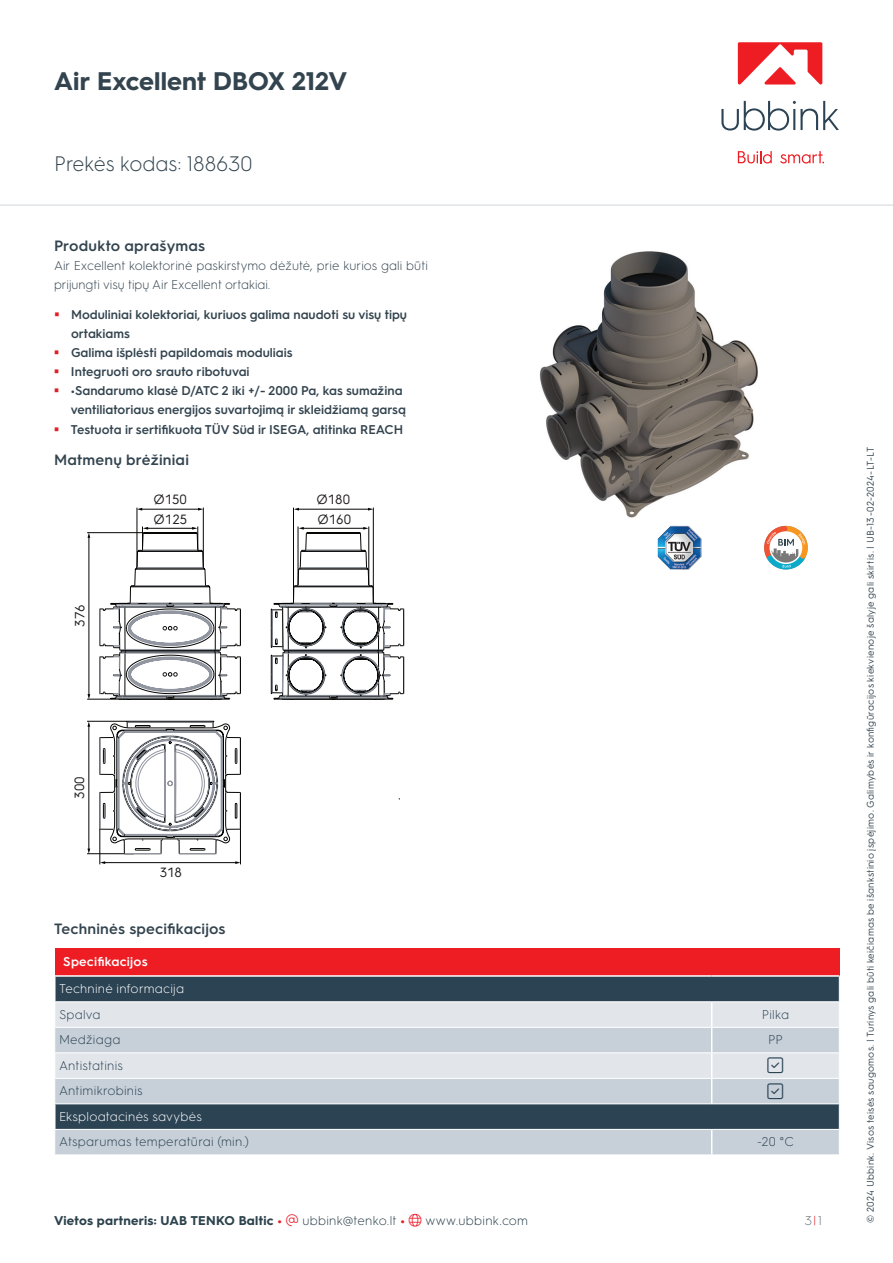
<style>
.page{position:relative;width:893px;height:1263px;background:#fff}
.page>*{position:absolute;margin:0;border:0;box-sizing:border-box;transform-origin:0 0}
.t1{font:700 25.5px "HGS3";letter-spacing:.005em;color:#33444f}
.t2{font:300 21px "HGS3";color:#33444f}
.t3{font:300 18px "Font Awesome 6 Pro";color:#2c4354}
.t4{font:600 15px "HGS3";letter-spacing:.01em;color:#33444f}
.t5{font:13.5px "HGS3";color:#211d1e}
.t6{font:600 12.75px/19.2px "HGS3";color:#33444f}
.t7{font:300 12.75px/19.2px "HGS3";letter-spacing:.005em;color:#33444f}
.t8{font:300 12.75px "HGS3";letter-spacing:.02em;color:#2c4354}
.t9{font:700 12.75px "HGS3";letter-spacing:.015em;color:#2c424c}
.t10{font:300 12.75px "HGS3";letter-spacing:.015em;color:#fff}
.t11{font:600 12.75px "HGS3";letter-spacing:.015em;color:#fff}
.t12{font:300 12.75px "HGS3";color:#66737c}
.t13{font:9.75px "HGS3";letter-spacing:.03em;color:#33444f}
.s1{color:#e31e25}
.s2{color:#ee1f2d}
.s3{font-weight:300}
</style>
<div class="page">
<div style="left:55px;top:948px;width:784px;height:28px;background:#ee1d23"></div>
<div style="left:56px;top:977px;width:783px;height:24px;background:#2c4354"></div>
<div style="left:55px;top:1002px;width:784px;height:25px;background:#e2e6eb"></div>
<svg style="left:55px;top:1028px;width:784px;height:126px;background:#adb8c2"></svg>
<hr style="left:54px;top:975px;width:658px;height:2px;background:#fff">
<hr style="left:712px;top:975px;width:127px;height:2px;background:#fff">
<hr style="left:55px;top:1052px;width:657px;height:1px;background:#fff">
<hr style="left:712px;top:1052px;width:127px;height:1px;background:#fff">
<hr style="left:55px;top:1078px;width:657px;height:1px;background:#fff">
<hr style="left:712px;top:1078px;width:127px;height:1px;background:#fff">
<svg style="left:711px;top:1002px;width:1px;height:101px"></svg>
<hr style="left:54px;top:1103px;width:658px;height:1px;background:#fff">
<hr style="left:712px;top:1103px;width:128px;height:1px;background:#fff">
<hr style="left:54px;top:1104px;width:2px;height:25px;background:#fff">
<hr style="left:54px;top:1129px;width:658px;height:1px;background:#fff">
<hr style="left:712px;top:1129px;width:128px;height:1px;background:#fff">
<svg style="left:711px;top:1130px;width:1px;height:24px"></svg>
<svg style="left:839px;top:977px;width:1px;height:153px"></svg>
<svg style="left:764px;top:525px;width:44px;height:45px"></svg>
<img style="left:658px;top:526px;width:43px;height:44px">
<img style="left:539px;top:251px;width:219px;height:267px">
<hr style="left:137px;top:508px;width:1px;height:60px;background:#040503">
<hr style="left:203px;top:508px;width:1px;height:60px;background:#040503">
<hr style="left:141px;top:509px;width:58px;height:1px;background:#040503">
<svg style="left:137px;top:508px;width:5px;height:3px"></svg>
<svg style="left:198px;top:508px;width:5px;height:3px"></svg>
<hr style="left:293px;top:508px;width:1px;height:95px;background:#040503">
<hr style="left:373px;top:508px;width:1px;height:95px;background:#040503">
<hr style="left:298px;top:509px;width:71px;height:1px;background:#040503">
<svg style="left:368px;top:508px;width:5px;height:3px"></svg>
<hr style="left:100px;top:829px;width:1px;height:35px;background:#040503">
<hr style="left:104px;top:862px;width:132px;height:1px;background:#040503">
<svg style="left:100px;top:861px;width:5px;height:3px"></svg>
<svg style="left:235px;top:861px;width:5px;height:3px"></svg>
<hr style="left:240px;top:829px;width:1px;height:35px;background:#040503">
<svg style="left:87px;top:526px;width:317px;height:328px"></svg>
<hr style="left:0;top:204px;width:893px;height:2px;background:#e1e4e6">
<svg style="left:721px;top:101px;width:118px;height:30px"></svg>
<svg style="left:738px;top:151px;width:34px;height:13px"></svg>
<svg style="left:780px;top:151px;width:44px;height:13px"></svg>
<svg style="left:738px;top:42px;width:84px;height:43px"></svg>
<svg style="left:768px;top:1057px;width:15px;height:16px"></svg>
<svg style="left:768px;top:1083px;width:15px;height:15px"></svg>
<h1 class="t1" style="left:54px;top:63px;width:294px">Air Excellent DBOX 212V</h1>
<h2 class="t2" style="left:54px;top:150px;width:200px">Prekės kodas: 188630</h2>
<p class="t4" style="left:54px;top:235px;width:153px">Produkto aprašymas</p>
<p class="t7" style="left:54px;top:255px;width:375px">Air Excellent kolektorinė paskirstymo dėžutė, prie kurios gali būti prijungti visų tipų Air Excellent ortakiai.</p>
<p class="t6" style="left:71px;top:304px;width:338px">Moduliniai kolektoriai, kuriuos galima naudoti su visų tipų ortakiams<br>Galima išplėsti papildomais moduliais<br>Integruoti oro srauto ribotuvai</p>
<p class="t6" style="left:71px;top:380px;width:337px">•Sandarumo klasė D/ATC 2 iki +/- 2000 Pa, kas sumažina ventiliatoriaus energijos suvartojimą ir skleidžiamą garsą<br>Testuota ir sertifikuota TÜV Süd ir ISEGA, atitinka REACH</p>
<p class="t4" style="left:54px;top:449px;width:136px">Matmenų brėžiniai</p>
<p class="t5" style="left:153px;top:490px;width:35px">Ø150</p>
<p class="t5" style="left:70px;top:627px;width:24px;rotate:-90deg">376</p>
<p class="t5" style="left:70px;top:799px;width:24px;rotate:-90deg">300</p>
<p class="t5" style="left:154px;top:510px;width:35px">Ø125</p>
<p class="t5" style="left:160px;top:863px;width:24px">318</p>
<p class="t4" style="left:54px;top:918px;width:173px">Techninės specifikacijos</p>
<p class="t5" style="left:316px;top:490px;width:35px">Ø180</p>
<p class="t5" style="left:317px;top:509px;width:35px">Ø160</p>
<p class="t11" style="left:63px;top:952px;width:86px">Specifikacijos</p>
<p class="t10" style="left:59px;top:980px;width:127px">Techninė informacija</p>
<p class="t8" style="left:59px;top:1006px;width:43px">Spalva</p>
<p class="t8" style="left:762px;top:1006px;width:29px">Pilka</p>
<p class="t8" style="left:59px;top:1031px;width:63px">Medžiaga</p>
<p class="t8" style="left:768px;top:1031px;width:16px">PP</p>
<p class="t8" style="left:59px;top:1057px;width:66px">Antistatinis</p>
<h3 class="t3" style="left:768px;top:1056px;width:17px">▲❑◆</h3>
<p class="t8" style="left:59px;top:1082px;width:85px">Antimikrobinis</p>
<h3 class="t3" style="left:768px;top:1082px;width:17px">▲❑◆</h3>
<p class="t10" style="left:59px;top:1107px;width:144px">Eksploatacinės savybės</p>
<p class="t8" style="left:59px;top:1133px;width:192px">Atsparumas temperatūrai (min.)</p>
<p class="t8" style="left:757px;top:1133px;width:38px">-20 °C</p>
<p class="t9" style="left:54px;top:1211px;width:476px">Vietos partneris: UAB TENKO Baltic <span class="s1">•</span> <span class="s2">▼</span> <span class="s3">ubbink@tenko.lt</span> <span class="s1">•</span> <span class="s2">●□</span> <span class="s3">www.ubbink.com</span></p>
<p class="t12" style="left:805px;top:1211px;width:19px">3<span class="s1">|</span>1</p>
<p class="t13" style="left:864px;top:1222px;width:777px;rotate:-90deg">© 2024 Ubbink. Visos teisės saugomos. | Turinys gali būti keičiamas be išankstinio įspėjimo. Galimybės ir konfigūracijos kiekvienoje šalyje gali skirtis. | UB-13-02-2024-LT-LT</p>
</div>
